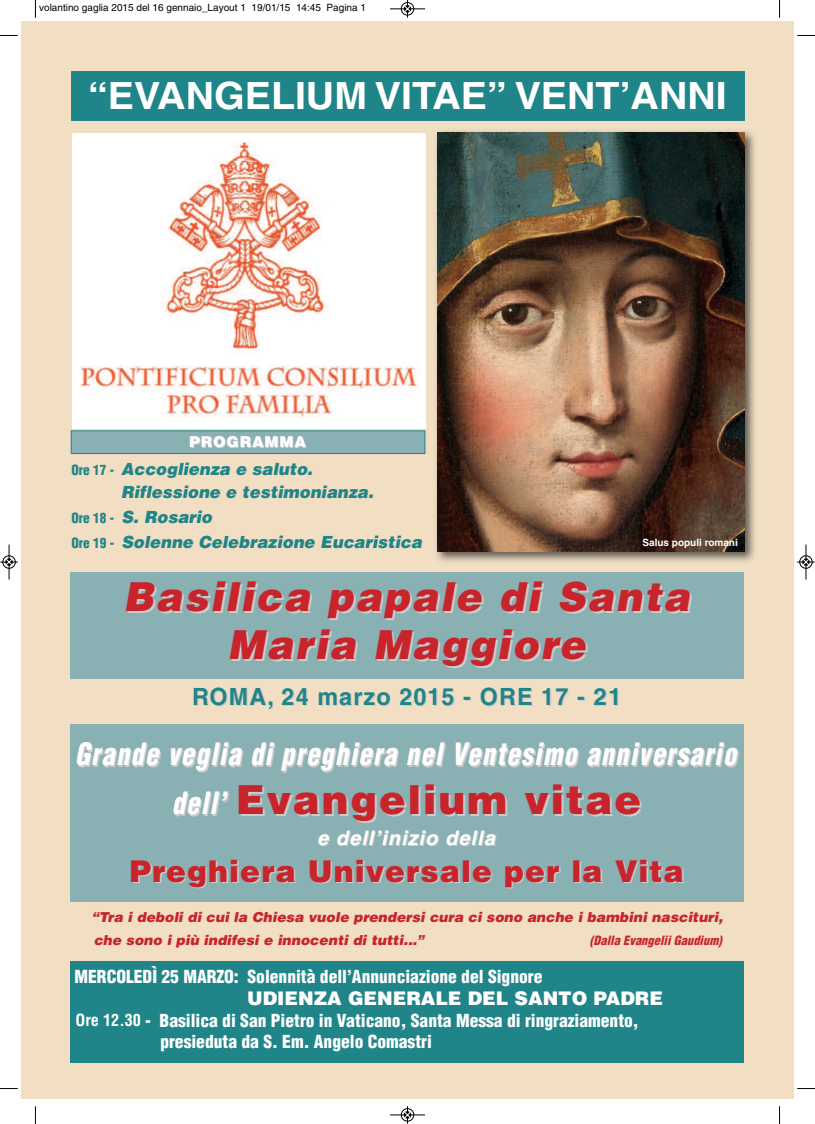
<style>
.page{position:relative;width:815px;height:1124px;background:#fff}
.page>*{position:absolute;margin:0;border:0;box-sizing:border-box;transform-origin:0 0}
.t1{font:italic 900 40px/48px "Helvetica";letter-spacing:.055em;color:#c8242b;text-align:center}
.t2{font:900 40px "Helvetica";letter-spacing:.05em;color:#c8242b}
.t3{font:700 37.5px "Helvetica";color:#fff;scale:1.05 1}
.t4{font:italic 900 condensed 30px "Helvetica";letter-spacing:.055em;color:#fff;scale:.88 1}
.t5{font:900 30px "Helvetica";letter-spacing:.035em;color:#c8242b}
.t6{font:700 23.75px "Helvetica";letter-spacing:.05em;color:#208588}
.t7{font:italic 700 20px "Helvetica";letter-spacing:.05em;color:#fff}
.t8{font:900 18.75px "Helvetica";color:#fff}
.t9{font:900 condensed 17.5px/21px "Helvetica";color:#fff}
.t10{font:italic 900 16.75px/22.5px "Helvetica";letter-spacing:.005em;color:#208588}
.t11{font:900 15px "Helvetica";letter-spacing:.05em;color:#fff}
.t12{font:italic 900 13.75px/22.5px "Helvetica";letter-spacing:.005em;color:#c8242b}
.t13{font:italic 900 condensed 12.5px "Helvetica";letter-spacing:.005em;color:#c8242b}
.t14{font:10px "Helvetica";color:#000}
.t15{font:700 10px "Helvetica";color:#fff}
.s1{font-style:normal;font-stretch:condensed;font-size:13.75px}
.s2{font-style:italic;font-stretch:condensed;font-size:30px;color:#fff}
.s3{font-weight:700;font-size:16.25px}
</style>
<div class="page">
<div style="left:21px;top:21px;width:773px;height:1077px;background:#f1dec3"></div>
<div style="left:71px;top:71px;width:673px;height:49px;background:#208588"></div>
<div style="left:71px;top:724px;width:673px;height:177px;background:#89b0b2"></div>
<div style="left:71px;top:572px;width:673px;height:106px;background:#89b0b2"></div>
<div style="left:71px;top:431px;width:354px;height:22px;background:#89b0b2"></div>
<div style="left:71px;top:430px;width:354px;height:24px;border:1px solid #208588"></div>
<div style="left:71px;top:960px;width:673px;height:101px;background:#208588"></div>
<img style="left:73px;top:134px;width:352px;height:294px">
<img style="left:436px;top:131px;width:319px;height:431px">
<img style="left:438px;top:133px;width:306px;height:418px">
<svg style="left:35px;top:0;width:1px;height:18px"></svg>
<svg style="left:0;top:35px;width:18px;height:1px"></svg>
<svg style="left:779px;top:0;width:1px;height:18px"></svg>
<svg style="left:797px;top:35px;width:18px;height:1px"></svg>
<svg style="left:35px;top:1106px;width:1px;height:17px"></svg>
<svg style="left:0;top:1088px;width:18px;height:1px"></svg>
<svg style="left:779px;top:1106px;width:1px;height:17px"></svg>
<svg style="left:797px;top:1088px;width:18px;height:1px"></svg>
<div style="left:401px;top:2px;width:13px;height:14px;border:1px solid #fff;border-radius:50%"></div>
<hr style="left:390px;top:9px;width:35px;height:1px;background:#000">
<div style="left:401px;top:2px;width:13px;height:13px;border:1px solid #000;border-radius:50%"></div>
<svg style="left:404px;top:0;width:7px;height:18px"></svg>
<hr style="left:390px;top:1114px;width:35px;height:1px;background:#000">
<div style="left:401px;top:1108px;width:13px;height:13px;border:1px solid #000;border-radius:50%"></div>
<svg style="left:404px;top:1106px;width:7px;height:17px"></svg>
<div style="left:2px;top:555px;width:14px;height:13px;border:1px solid #fff;border-radius:50%"></div>
<hr style="left:9px;top:544px;width:1px;height:35px;background:#000">
<div style="left:3px;top:555px;width:12px;height:13px;border:1px solid #000;border-radius:50%"></div>
<svg style="left:0;top:558px;width:18px;height:7px"></svg>
<div style="left:799px;top:555px;width:14px;height:13px;border:1px solid #fff;border-radius:50%"></div>
<hr style="left:806px;top:544px;width:1px;height:35px;background:#000">
<div style="left:800px;top:555px;width:12px;height:13px;border:1px solid #000;border-radius:50%"></div>
<svg style="left:797px;top:558px;width:18px;height:7px"></svg>
<p class="t14" style="left:39px;top:4px;width:328px">volantino gaglia 2015 del 16 gennaio_Layout 1 19/01/15 14:45 Pagina 1</p>
<h2 class="t3" style="left:88px;top:82px;width:610px">“EVANGELIUM VITAE” VENT’ANNI</h2>
<p class="t11" style="left:189px;top:436px;width:118px">PROGRAMMA</p>
<p class="t10" style="left:121px;top:459px;width:254px;text-indent:-50px"><span class="s1">Ore 17 -</span> Accoglienza e saluto.<br>Riflessione e testimonianza.</p>
<p class="t10" style="left:71px;top:505px;width:352px;line-height:25px"><span class="s1">Ore 18 -</span> S. Rosario<br><span class="s1">Ore 19 -</span> Solenne Celebrazione Eucaristica</p>
<p class="t15" style="left:643px;top:538px;width:97px">Salus populi romani</p>
<h1 class="t1" style="left:123px;top:576px;width:568px">Basilica papale di Santa<br>Maria Maggiore</h1>
<h3 class="t6" style="left:192px;top:687px;width:431px">ROMA, 24 marzo 2015 - ORE 17 - 21</h3>
<h3 class="t4" style="left:75px;top:742px;width:753px">Grande veglia di preghiera nel Ventesimo anniversario</h3>
<h1 class="t2" style="left:172px;top:785px;width:471px"><span class="s2">dell’</span> Evangelium vitae</h1>
<p class="t7" style="left:317px;top:830px;width:179px">e dell’inizio della</p>
<h3 class="t5" style="left:130px;top:859px;width:556px">Preghiera Universale per la Vita</h3>
<p class="t12" style="left:92px;top:907px;width:632px">“Tra i deboli di cui la Chiesa vuole prendersi cura ci sono anche i bambini nascituri, che sono i più indifesi e innocenti di tutti...”</p>
<p class="t13" style="left:590px;top:935px;width:133px">(Dalla Evangelii Gaudium)</p>
<p class="t9" style="left:75px;top:967px;width:469px">MERCOLEDÌ 25 MARZO: Solennità dell’Annunciazione del Signore</p>
<p class="t8" style="left:247px;top:991px;width:417px">UDIENZA GENERALE DEL SANTO PADRE</p>
<p class="t9" style="left:160px;top:1010px;width:480px;text-indent:-85px"><span class="s3">Ore 12.30</span> - Basilica di San Pietro in Vaticano, Santa Messa di ringraziamento, presieduta da S. Em. Angelo Comastri</p>
</div>
